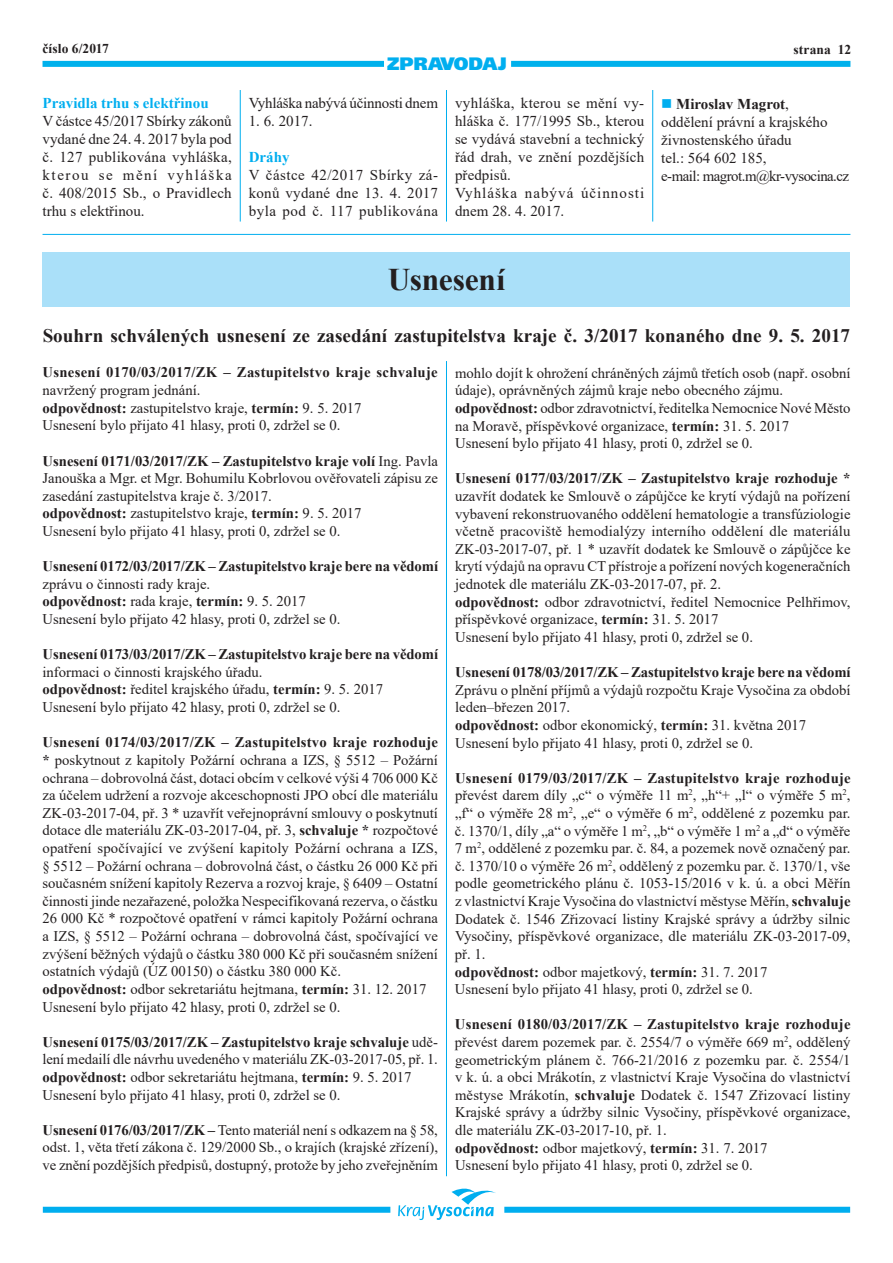
<style>
.page{position:relative;width:893px;height:1263px;background:#fff}
.page>*{position:absolute;margin:0;border:0;box-sizing:border-box;transform-origin:0 0}
.t1{font:700 31.5px "Times New Roman";letter-spacing:-.01em;color:#231f20}
.t2{font:700 19.2px "Times New Roman";color:#231f20}
.t3{font:900 18px "Frutiger CE";color:#00aeef}
.t4{font:15px/18px "Times New Roman";letter-spacing:.005em;color:#231f20;text-align:justify}
.t5{font:700 15px "Times New Roman";color:#00aeef}
.t6{font:15px "Times New Roman";letter-spacing:-.015em;color:#231f20}
.t7{font:14.7px/17.5px "Times New Roman";color:#231f20}
.t8{font:700 14.7px "Times New Roman";letter-spacing:-.005em;color:#231f20}
.t9{font:700 14.7px "Times New Roman";letter-spacing:.02em;color:#231f20}
.t10{font:700 13.5px "Times New Roman";letter-spacing:.005em;color:#231f20}
.s1{color:#00aeef}
.s2{font-weight:700}
</style>
<div class="page">
<div style="left:43px;top:61px;width:341px;height:6px;background:#00b1ec"></div>
<div style="left:511px;top:61px;width:339px;height:6px;background:#00b1ec"></div>
<div style="left:43px;top:1207px;width:347px;height:6px;background:#00aeef"></div>
<div style="left:504px;top:1207px;width:346px;height:6px;background:#00aeef"></div>
<svg style="left:398px;top:1188px;width:98px;height:32px"></svg>
<hr style="left:43px;top:234px;width:807px;height:1px;background:#00aeef">
<div style="left:43px;top:252px;width:807px;height:54px;background:#aae0f9"></div>
<hr style="left:446px;top:361px;width:1px;height:815px;background:#00aeef">
<hr style="left:446px;top:90px;width:1px;height:132px;background:#00aeef">
<hr style="left:240px;top:90px;width:1px;height:132px;background:#00aeef">
<hr style="left:652px;top:90px;width:1px;height:132px;background:#00aeef">
<p class="t10" style="left:43px;top:39px;width:68px">číslo 6/2017</p>
<p class="t10" style="left:793px;top:40px;width:59px">strana 12</p>
<p class="t5" style="left:43px;top:92px;width:168px">Pravidla trhu s elektřinou</p>
<p class="t4" style="left:43px;top:111px;width:191px">V částce 45/2017 Sbírky zákonů vydané dne 24. 4. 2017 byla pod č. 127 publikována vyhláška, kterou se mění vyhláška č. 408/2015 Sb., o Pravidlech trhu s elektřinou.</p>
<p class="t3" style="left:387px;top:52px;width:121px">ZPRAVODAJ</p>
<p class="t6" style="left:249px;top:92px;width:191px">Vyhláška nabývá účinnosti dnem</p>
<p class="t4" style="left:249px;top:111px;width:65px">1. 6. 2017.</p>
<p class="t5" style="left:249px;top:146px;width:42px">Dráhy</p>
<p class="t4" style="left:249px;top:165px;width:191px">V částce 42/2017 Sbírky zá&shy;konů vydané dne 13. 4. 2017 byla pod č. 117 publikována</p>
<p class="t4" style="left:455px;top:93px;width:191px;text-align:left">vyhláška, kterou se mění vy&shy;hláška č. 177/1995 Sb., kterou se vydává stavební a technický řád drah, ve znění pozdějších předpisů.<br>Vyhláška nabývá účinnosti dnem 28. 4. 2017.</p>
<p class="t4" style="left:661px;top:95px;width:189px;text-align:left"><span class="s1">■</span> <span class="s2">Miroslav Magrot</span>,<br>oddělení právní a krajského živnostenského úřadu<br>tel.: 564 602 185,<br>e-mail: magrot.m@kr-vysocina.cz</p>
<h1 class="t1" style="left:388px;top:257px;width:119px">Usnesení</h1>
<h2 class="t2" style="left:43px;top:322px;width:809px">Souhrn schválených usnesení ze zasedání zastupitelstva kraje č. 3/2017 konaného dne 9. 5. 2017</h2>
<p class="t9" style="left:43px;top:362px;width:397px">Usnesení 0170/03/2017/ZK – Zastupitelstvo kraje schvaluje</p>
<p class="t7" style="left:43px;top:381px;width:320px">navržený program jednání.<br><span class="s2">odpovědnost:</span> zastupitelstvo kraje, <span class="s2">termín:</span> 9. 5. 2017<br>Usnesení bylo přijato 41 hlasy, proti 0, zdržel se 0.</p>
<p class="t7" style="left:43px;top:451px;width:397px"><span class="s2">Usnesení 0171/03/2017/ZK – Zastupitelstvo kraje volí</span> Ing. Pavla Janouška a Mgr. et Mgr. Bohumilu Kobrlovou ověřovateli zápisu ze zasedání zastupitelstva kraje č. 3/2017.<br><span class="s2">odpovědnost:</span> zastupitelstvo kraje, <span class="s2">termín:</span> 9. 5. 2017<br>Usnesení bylo přijato 41 hlasy, proti 0, zdržel se 0.</p>
<p class="t8" style="left:43px;top:556px;width:397px">Usnesení 0172/03/2017/ZK – Zastupitelstvo kraje bere na vědomí</p>
<p class="t7" style="left:43px;top:575px;width:299px">zprávu o činnosti rady kraje.<br><span class="s2">odpovědnost:</span> rada kraje, <span class="s2">termín:</span> 9. 5. 2017<br>Usnesení bylo přijato 42 hlasy, proti 0, zdržel se 0.</p>
<p class="t8" style="left:43px;top:644px;width:397px">Usnesení 0173/03/2017/ZK – Zastupitelstvo kraje bere na vědomí</p>
<p class="t7" style="left:43px;top:663px;width:342px">informaci o činnosti krajského úřadu.<br><span class="s2">odpovědnost:</span> ředitel krajského úřadu, <span class="s2">termín:</span> 9. 5. 2017<br>Usnesení bylo přijato 42 hlasy, proti 0, zdržel se 0.</p>
<p class="t7" style="left:42px;top:733px;width:397px"><span class="s2">Usnesení 0174/03/2017/ZK – Zastupitelstvo kraje rozhoduje *</span> poskytnout z kapitoly Požární ochrana a IZS, § 5512 – Požární ochrana – dobrovolná část, dotaci obcím v celkové výši 4 706 000 Kč za účelem udržení a rozvoje akceschopnosti JPO obcí dle materiálu ZK-03-2017-04, př. 3 * uzavřít veřejnoprávní smlouvy o poskytnutí dotace dle materiálu ZK-03-2017-04, př. 3, <span class="s2">schvaluje *</span> rozpočtové opatření spočívající ve zvýšení kapitoly Požární ochrana a IZS, § 5512 – Požární ochrana – dobrovolná část, o částku 26 000 Kč při současném snížení kapitoly Rezerva a rozvoj kraje, § 6409 – Ostatní činnosti jinde nezařazené, položka Nespecifikovaná rezerva, o částku 26 000 Kč * rozpočtové opatření v rámci kapitoly Požární ochrana a IZS, § 5512 – Požární ochrana – dobrovolná část, spočívající ve zvýšení běžných výdajů o částku 380 000 Kč při současném snížení ostatních výdajů (ÚZ 00150) o částku 380 000 Kč.<br><span class="s2">odpovědnost:</span> odbor sekretariátu hejtmana, <span class="s2">termín:</span> 31. 12. 2017<br>Usnesení bylo přijato 42 hlasy, proti 0, zdržel se 0.</p>
<p class="t7" style="left:43px;top:1032px;width:397px"><span class="s2">Usnesení 0175/03/2017/ZK – Zastupitelstvo kraje schvaluje</span> udě&shy;lení medailí dle návrhu uvedeného v materiálu ZK-03-2017-05, př. 1. <span class="s2">odpovědnost:</span> odbor sekretariátu hejtmana, <span class="s2">termín:</span> 9. 5. 2017<br>Usnesení bylo přijato 41 hlasy, proti 0, zdržel se 0.</p>
<p class="t7" style="left:43px;top:1120px;width:397px;text-align:justify"><span class="s2">Usnesení 0176/03/2017/ZK –</span> Tento materiál není s odkazem na § 58, odst. 1, věta třetí zákona č. 129/2000 Sb., o krajích (krajské zřízení), ve znění pozdějších předpisů, dostupný, protože by jeho zveřejněním</p>
<p class="t7" style="left:455px;top:363px;width:397px">mohlo dojít k ohrožení chráněných zájmů třetích osob (např. osobní údaje), oprávněných zájmů kraje nebo obecného zájmu. <span class="s2">odpovědnost:</span> odbor zdravotnictví, ředitelka Nemocnice Nové Město na Moravě, příspěvkové organizace, <span class="s2">termín:</span> 31. 5. 2017<br>Usnesení bylo přijato 41 hlasy, proti 0, zdržel se 0.</p>
<p class="t8" style="left:455px;top:468px;width:397px">Usnesení 0177/03/2017/ZK – Zastupitelstvo kraje rozhoduje *</p>
<p class="t7" style="left:455px;top:487px;width:397px">uzavřít dodatek ke Smlouvě o zápůjčce ke krytí výdajů na pořízení vybavení rekonstruovaného oddělení hematologie a transfúziologie včetně pracoviště hemodialýzy interního oddělení dle materiálu ZK-03-2017-07, př. 1 * uzavřít dodatek ke Smlouvě o zápůjčce ke krytí výdajů na opravu CT přístroje a pořízení nových kogeneračních jednotek dle materiálu ZK-03-2017-07, př. 2.<br><span class="s2">odpovědnost:</span> odbor zdravotnictví, ředitel Nemocnice Pelhřimov, příspěvkové organizace, <span class="s2">termín:</span> 31. 5. 2017<br>Usnesení bylo přijato 41 hlasy, proti 0, zdržel se 0.</p>
<p class="t8" style="left:455px;top:662px;width:397px">Usnesení 0178/03/2017/ZK – Zastupitelstvo kraje bere na vědomí</p>
<p class="t7" style="left:455px;top:680px;width:397px">Zprávu o plnění příjmů a výdajů rozpočtu Kraje Vysočina za období leden–březen 2017.<br><span class="s2">odpovědnost:</span> odbor ekonomický, <span class="s2">termín:</span> 31. května 2017<br>Usnesení bylo přijato 41 hlasy, proti 0, zdržel se 0.</p>
<p class="t7" style="left:455px;top:769px;width:397px"><span class="s2">Usnesení 0179/03/2017/ZK – Zastupitelstvo kraje rozhoduje </span>převést darem díly „c“ o výměře 11 m<sup>2</sup>, „h“+ „l“ o výměře 5 m<sup>2</sup>, „f“ o výměře 28 m<sup>2</sup>, „e“ o výměře 6 m<sup>2</sup>, oddělené z pozemku par. č. 1370/1, díly „a“ o výměře 1 m<sup>2</sup>, „b“ o výměře 1 m<sup>2</sup> a „d“ o výměře 7 m<sup>2</sup>, oddělené z pozemku par. č. 84, a pozemek nově označený par. č. 1370/10 o výměře 26 m<sup>2</sup>, oddělený z pozemku par. č. 1370/1, vše podle geometrického plánu č. 1053-15/2016 v k. ú. a obci Měřín z vlastnictví Kraje Vysočina do vlastnictví městyse Měřín, <span class="s2">schvaluje </span>Dodatek č. 1546 Zřizovací listiny Krajské správy a údržby silnic Vysočiny, příspěvkové organizace, dle materiálu ZK-03-2017-09, př. 1.<br><span class="s2">odpovědnost:</span> odbor majetkový, <span class="s2">termín:</span> 31. 7. 2017<br>Usnesení bylo přijato 41 hlasy, proti 0, zdržel se 0.</p>
<p class="t7" style="left:455px;top:1015px;width:397px"><span class="s2">Usnesení 0180/03/2017/ZK – Zastupitelstvo kraje rozhoduje </span>převést darem pozemek par. č. 2554/7 o výměře 669 m<sup>2</sup>, oddělený geometrickým plánem č. 766-21/2016 z pozemku par. č. 2554/1 v k. ú. a obci Mrákotín, z vlastnictví Kraje Vysočina do vlastnictví městyse Mrákotín, <span class="s2">schvaluje</span> Dodatek č. 1547 Zřizovací listiny Krajské správy a údržby silnic Vysočiny, příspěvkové organizace, dle materiálu ZK-03-2017-10, př. 1.<br><span class="s2">odpovědnost:</span> odbor majetkový, <span class="s2">termín:</span> 31. 7. 2017<br>Usnesení bylo přijato 41 hlasy, proti 0, zdržel se 0.</p>
</div>
